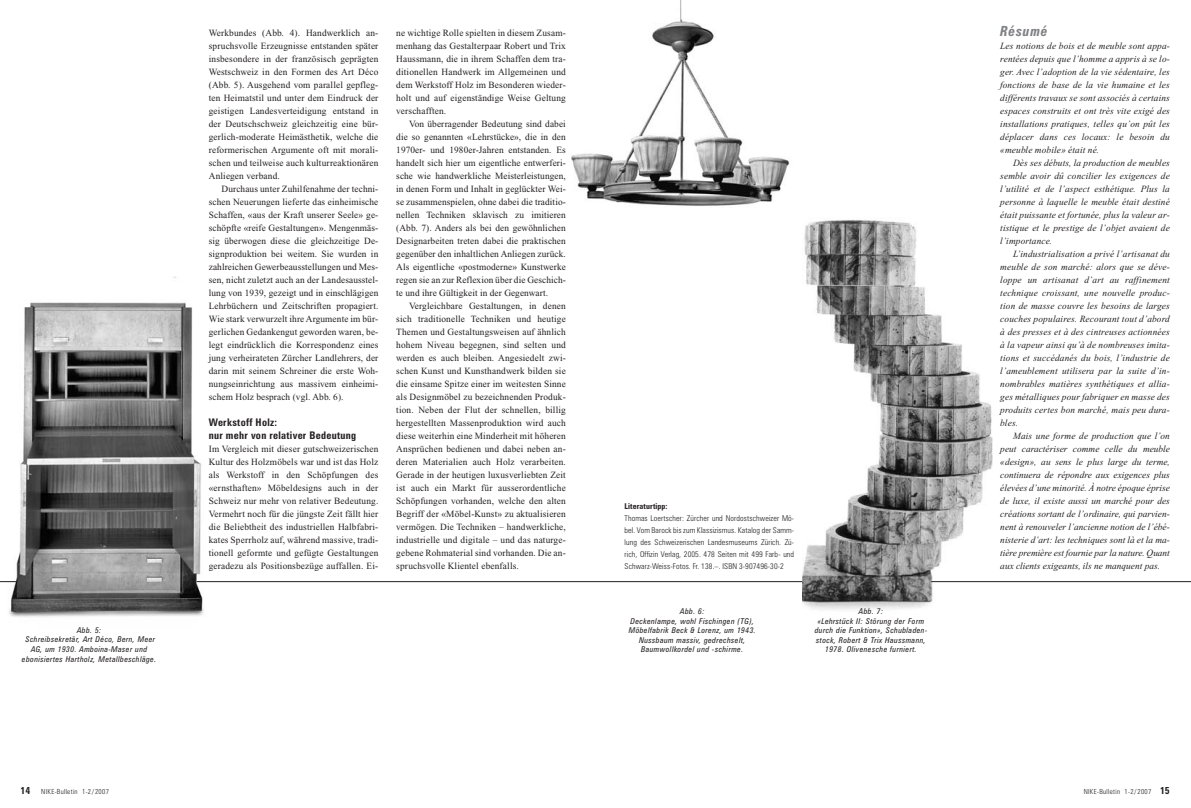
<style>
.page{position:relative;width:1191px;height:808px;background:#fff}
.page>*{position:absolute;margin:0;border:0;box-sizing:border-box;transform-origin:0 0}
.t1{font:italic 700 condensed 14px "Zurich BT";letter-spacing:.05em;color:#808285}
.t2{font:700 condensed 10.5px/13px "Zurich BT";letter-spacing:.03em;color:#231f20}
.t3{font:9.5px/13px "Times New Roman";letter-spacing:.015em;color:#231f20;text-align:justify}
.t4{font:italic 9.5px/13px "Times New Roman";letter-spacing:.015em;color:#231f20;text-align:justify}
.t5{font:italic condensed 8px/9.6px "Zurich BT";letter-spacing:.05em;color:#231f20;text-align:center}
.t6{font:300 condensed 8px/12px "Zurich BT";letter-spacing:.015em;color:#231f20;text-align:justify}
.t7{font:700 condensed 8px "Zurich BT";letter-spacing:.015em;color:#231f20}
.t8{font:300 condensed 7px "Zurich BT";letter-spacing:.045em;color:#231f20}
.s1{font-weight:700;font-size:10px}
</style>
<div class="page">
<img style="left:0;top:277px;width:229px;height:340px">
<img style="left:571px;top:0;width:218px;height:206px">
<img style="left:802px;top:220px;width:190px;height:390px">
<svg style="left:0;top:581px;width:16px;height:1px"></svg>
<hr style="left:197px;top:581px;width:605px;height:1px;background:#231f20">
<hr style="left:931px;top:581px;width:259px;height:1px;background:#231f20">
<p class="t5" style="left:22px;top:626px;width:136px">Abb. 5:<br>Schreibsekretär, Art Déco, Bern, Meer<br>AG, um 1930. Amboina-Maser und ebonisiertes Hartholz, Metallbeschläge.</p>
<p class="t3" style="left:209px;top:27px;width:171px">Werkbundes (Abb. 4). Handwerklich an&shy;spruchsvolle Erzeugnisse entstanden später insbesondere in der französisch geprägten Westschweiz in den Formen des Art Déco (Abb. 5). Ausgehend vom parallel gepfleg&shy;ten Heimatstil und unter dem Eindruck der geistigen Landesverteidigung entstand in der Deutschschweiz gleichzeitig eine bür&shy;gerlich-moderate Heimästhetik, welche die reformerischen Argumente oft mit morali&shy;schen und teilweise auch kulturreaktionären Anliegen verband.</p>
<p class="t3" style="left:209px;top:183px;width:171px;text-indent:13px">Durchaus unter Zuhilfenahme der techni&shy;schen Neuerungen lieferte das einheimische Schaffen, «aus der Kraft unserer Seele» ge&shy;schöpfte «reife Gestaltungen». Mengenmäs&shy;sig überwogen diese die gleichzeitige De&shy;signproduktion bei weitem. Sie wurden in zahlreichen Gewerbeausstellungen und Mes&shy;sen, nicht zuletzt auch an der Landesausstel&shy;lung von 1939, gezeigt und in einschlägigen Lehrbüchern und Zeitschriften propagiert.<br>Wie stark verwurzelt ihre Argumente im bür&shy;gerlichen Gedankengut geworden waren, be&shy;legt eindrücklich die Korrespondenz eines jung verheirateten Zürcher Landlehrers, der darin mit seinem Schreiner die erste Woh&shy;nungseinrichtung aus massivem einheimi&shy;schem Holz besprach (vgl. Abb. 6).</p>
<p class="t2" style="left:209px;top:417px;width:149px">Werkstoff Holz:<br>nur mehr von relativer Bedeutung</p>
<p class="t3" style="left:209px;top:443px;width:171px">Im Vergleich mit dieser gutschweizerischen Kultur des Holzmöbels war und ist das Holz als Werkstoff in den Schöpfungen des «ernsthaften» Möbeldesigns auch in der Schweiz nur mehr von relativer Bedeutung.<br>Vermehrt noch für die jüngste Zeit fällt hier die Beliebtheit des industriellen Halbfabri&shy;kates Sperrholz auf, während massive, tradi&shy;tionell geformte und gefügte Gestaltungen geradezu als Positionsbezüge auffallen. Ei-</p>
<p class="t3" style="left:396px;top:27px;width:171px">ne wichtige Rolle spielten in diesem Zusam&shy;menhang das Gestalterpaar Robert und Trix Haussmann, die in ihrem Schaffen dem tra&shy;ditionellen Handwerk im Allgemeinen und dem Werkstoff Holz im Besonderen wieder&shy;holt und auf eigenständige Weise Geltung verschafften.</p>
<p class="t3" style="left:396px;top:118px;width:171px;text-indent:13px">Von überragender Bedeutung sind dabei die so genannten «Lehrstücke», die in den 1970er- und 1980er-Jahren entstanden. Es handelt sich hier um eigentliche entwerferi&shy;sche wie handwerkliche Meisterleistungen, in denen Form und Inhalt in geglückter Wei&shy;se zusammenspielen, ohne dabei die traditio&shy;nellen Techniken sklavisch zu imitieren (Abb. 7). Anders als bei den gewöhnlichen Designarbeiten treten dabei die praktischen gegenüber den inhaltlichen Anliegen zurück.<br>Als eigentliche «postmoderne» Kunstwerke regen sie an zur Reflexion über die Geschich&shy;te und ihre Gültigkeit in der Gegenwart.</p>
<p class="t3" style="left:396px;top:300px;width:171px;text-indent:13px">Vergleichbare Gestaltungen, in denen sich traditionelle Techniken und heutige Themen und Gestaltungsweisen auf ähnlich hohem Niveau begegnen, sind selten und werden es auch bleiben. Angesiedelt zwi&shy;schen Kunst und Kunsthandwerk bilden sie die einsame Spitze einer im weitesten Sinne als Designmöbel zu bezeichnenden Produk&shy;tion. Neben der Flut der schnellen, billig hergestellten Massenproduktion wird auch diese weiterhin eine Minderheit mit höheren Ansprüchen bedienen und dabei neben an&shy;deren Materialien auch Holz verarbeiten.<br>Gerade in der heutigen luxusverliebten Zeit ist auch ein Markt für ausserordentliche Schöpfungen vorhanden, welche den alten Begriff der «Möbel-Kunst» zu aktualisieren vermögen. Die Techniken – handwerkliche, industrielle und digitale – und das naturge&shy;gebene Rohmaterial sind vorhanden. Die an&shy;spruchsvolle Klientel ebenfalls.</p>
<p class="t7" style="left:624px;top:503px;width:45px">Literaturtipp:</p>
<p class="t6" style="left:624px;top:513px;width:171px">Thomas Loertscher: Zürcher und Nordostschweizer Mö&shy;bel. Vom Barock bis zum Klassizismus. Katalog der Samm&shy;lung des Schweizerischen Landesmuseums Zürich. Zü&shy;rich, Offizin Verlag, 2005. 478 Seiten mit 499 Farb- und Schwarz-Weiss-Fotos. Fr. 138.–. ISBN 3-907496-30-2</p>
<p class="t5" style="left:629px;top:607px;width:128px">Abb. 6:<br>Deckenlampe, wohl Fischingen (TG),<br>Möbelfabrik Beck &amp; Lorenz, um 1943.<br>Nussbaum massiv, gedrechselt,<br>Baumwollkordel und -schirme.</p>
<p class="t5" style="left:814px;top:607px;width:114px">Abb. 7:<br>«Lehrstück II: Störung der Form durch die Funktion», Schubladen&shy;stock, Robert &amp; Trix Haussmann,<br>1978. Olivenesche furniert.</p>
<h1 class="t1" style="left:1000px;top:26px;width:49px">Résumé</h1>
<p class="t4" style="left:1000px;top:40px;width:171px">Les notions de bois et de meuble sont appa&shy;rentées depuis que l’homme a appris à se lo&shy;ger. Avec l’adoption de la vie sédentaire, les fonctions de base de la vie humaine et les différents travaux se sont associés à certains espaces construits et ont très vite exigé des installations pratiques, telles qu’on pût les déplacer dans ces locaux: le besoin du «meuble mobile» était né.</p>
<p class="t4" style="left:1000px;top:157px;width:171px;text-indent:13px">Dès ses débuts, la production de meubles semble avoir dû concilier les exigences de l’utilité et de l’aspect esthétique. Plus la personne à laquelle le meuble était destiné était puissante et fortunée, plus la valeur ar&shy;tistique et le prestige de l’objet avaient de l’importance.</p>
<p class="t4" style="left:1000px;top:248px;width:171px;text-indent:13px">L’industrialisation a privé l’artisanat du meuble de son marché: alors que se déve&shy;loppe un artisanat d’art au raffinement technique croissant, une nouvelle produc&shy;tion de masse couvre les besoins de larges couches populaires. Recourant tout d’abord à des presses et à des cintreuses actionnées à la vapeur ainsi qu’à de nombreuses imita&shy;tions et succédanés du bois, l’industrie de l’ameublement utilisera par la suite d’in&shy;nombrables matières synthétiques et allia&shy;ges métalliques pour fabriquer en masse des produits certes bon marché, mais peu dura&shy;bles.</p>
<p class="t4" style="left:1000px;top:430px;width:171px;text-indent:13px">Mais une forme de production que l’on peut caractériser comme celle du meuble «design», au sens le plus large du terme, continuera de répondre aux exigences plus élevées d’une minorité. À notre époque éprise de luxe, il existe aussi un marché pour des créations sortant de l’ordinaire, qui parvien&shy;nent à renouveler l’ancienne notion de l’ébé&shy;nisterie d’art: les techniques sont là et la ma&shy;tière première est fournie par la nature. Quant aux clients exigeants, ils ne manquent pas.</p>
<p class="t8" style="left:21px;top:789px;width:90px"><span class="s1">14</span> NIKE-Bulletin 1-2/2007</p>
<p class="t8" style="left:1083px;top:789px;width:88px">NIKE-Bulletin 1-2/2007 <span class="s1">15</span></p>
</div>
